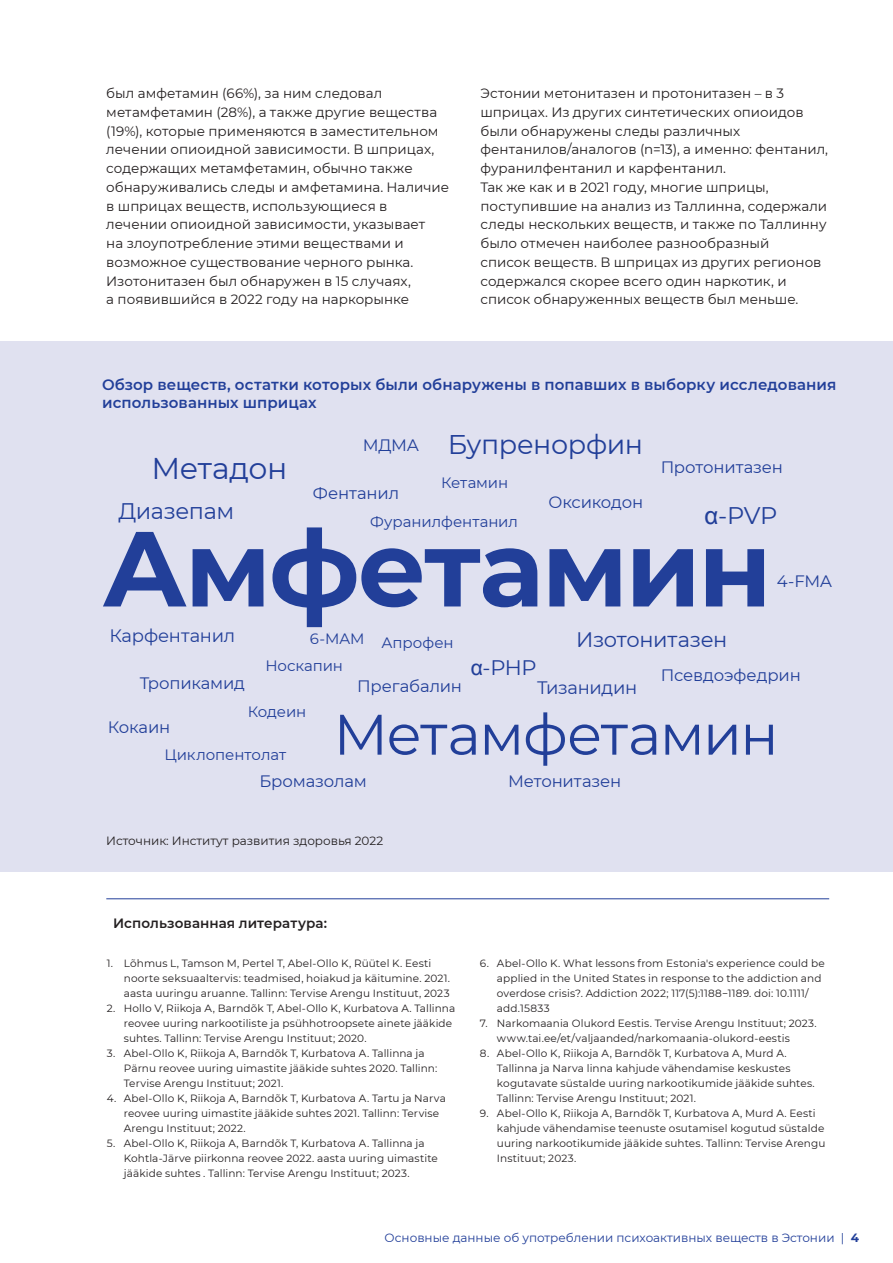
<style>
.page{position:relative;width:893px;height:1263px;background:#fff}
.page>*{position:absolute;margin:0;border:0;box-sizing:border-box;transform-origin:0 0}
.Legend_8_auto{font:700 106.5px "Montserrat";letter-spacing:-.025em;color:#223f99}
.Legend_8_auto-2{font:57px "Montserrat";letter-spacing:-.025em;color:#223f99}
.Legend_8_auto-3{font:30px "Montserrat";letter-spacing:-.02em;color:#223f99}
.Legend_8_auto-4{font:27px "Montserrat";letter-spacing:-.015em;color:#223f99}
.Legend_8_auto-5{font:24px "Montserrat";color:#223f99}
.Legend_8_auto-6{font:22.5px "Montserrat";letter-spacing:-.015em;color:#223f99}
.Legend_8_auto-7{font:21px "Montserrat";letter-spacing:-.015em;color:#223f99}
.Legend_8_auto-8{font:18px "Montserrat";letter-spacing:-.02em;color:#223f99}
.Legend_8_auto-9{font:16.5px "Montserrat";letter-spacing:-.01em;color:#223f99}
.Kasti_pealkiri_Semibold_10_12{font:600 15px/18px "Montserrat";letter-spacing:.005em;color:#223f99}
.Legend_8_auto-10{font:15px "Montserrat";letter-spacing:-.005em;color:#223f99}
.Body_regular_9_12_5{font:13.5px/18.8px "Montserrat";color:#231f20}
.Semibold_9_12_5{font:600 13.5px "Montserrat";letter-spacing:.005em;color:#231f20}
.Joonised_Regular_8_auto{font:12px "Montserrat";color:#223f99}
.Joonised_Regular_8_auto-2{font:12px "Montserrat";color:#231f20}
.t1{font:10.5px/15px "Montserrat";letter-spacing:.01em;color:#231f20}
.s1{font-family:"Arial"}
.s2{font-weight:700}
</style>
<div class="page">
<div style="left:0;top:341px;width:893px;height:531px;background:#e0e1f0"></div>
<hr style="left:106px;top:898px;width:723px;height:1px;background:#223f99">
<p class="Body_regular_9_12_5" style="left:106px;top:83px;width:344px">был амфетамин (66%), за ним следовал метамфетамин (28%), а также другие вещества (19%), которые применяются в заместительном лечении опиоидной зависимости. В шприцах, содержащих метамфетамин, обычно также обнаруживались следы и амфетамина. Наличие в шприцах веществ, использующиеся в лечении опиоидной зависимости, указывает<br>на злоупотребление этими веществами и возможное существование черного рынка.<br>Изотонитазен был обнаружен в 15 случаях,<br>а появившийся в 2022 году на наркорынке</p>
<p class="Body_regular_9_12_5" style="left:480px;top:83px;width:349px">Эстонии метонитазен и протонитазен – в 3 шприцах. Из других синтетических опиоидов были обнаружены следы различных фентанилов/аналогов (n=13), а именно: фентанил, фуранилфентанил и карфентанил.</p>
<p class="Body_regular_9_12_5" style="left:480px;top:177px;width:348px">Так же как и в 2021 году, многие шприцы, поступившие на анализ из Таллинна, содержали следы нескольких веществ, и также по Таллинну было отмечен наиболее разнообразный<br>список веществ. В шприцах из других регионов содержался скорее всего один наркотик, и список обнаруженных веществ был меньше.</p>
<p class="Kasti_pealkiri_Semibold_10_12" style="left:102px;top:375px;width:736px">Обзор веществ, остатки которых были обнаружены в попавших в выборку исследования использованных шприцах</p>
<p class="Legend_8_auto-4" style="left:448px;top:426px;width:197px">Бупренорфин</p>
<p class="Legend_8_auto-9" style="left:363px;top:434px;width:58px">МДМА</p>
<p class="Legend_8_auto-3" style="left:152px;top:447px;width:137px">Метадон</p>
<p class="Legend_8_auto-9" style="left:661px;top:455px;width:124px">Протонитазен</p>
<p class="Legend_8_auto-10" style="left:441px;top:473px;width:69px">Кетамин</p>
<p class="Legend_8_auto-9" style="left:313px;top:482px;width:88px">Фентанил</p>
<p class="Legend_8_auto-9" style="left:549px;top:491px;width:96px">Оксикодон</p>
<p class="Legend_8_auto-6" style="left:118px;top:496px;width:117px">Диазепам</p>
<p class="Legend_8_auto-5" style="left:704px;top:499px;width:75px"><span class="s1">α</span>-PVP</p>
<p class="Legend_8_auto-10" style="left:370px;top:511px;width:149px">Фуранилфентанил</p>
<p class="Legend_8_auto" style="left:102px;top:492px;width:671px">Амфетамин</p>
<p class="Legend_8_auto-9" style="left:777px;top:570px;width:57px">4-FMA</p>
<p class="Legend_8_auto-8" style="left:109px;top:623px;width:127px">Карфентанил</p>
<p class="Legend_8_auto-7" style="left:576px;top:625px;width:153px">Изотонитазен</p>
<p class="Legend_8_auto-10" style="left:310px;top:628px;width:56px">6-MAM</p>
<p class="Legend_8_auto-10" style="left:381px;top:633px;width:74px">Апрофен</p>
<p class="Legend_8_auto-10" style="left:265px;top:656px;width:79px">Носкапин</p>
<p class="Legend_8_auto-7" style="left:471px;top:653px;width:67px"><span class="s1">α</span>-PHP</p>
<p class="Legend_8_auto-9" style="left:140px;top:672px;width:107px">Тропикамид</p>
<p class="Legend_8_auto-9" style="left:357px;top:675px;width:106px">Прегабалин</p>
<p class="Legend_8_auto-8" style="left:537px;top:675px;width:101px">Тизанидин</p>
<p class="Legend_8_auto-9" style="left:661px;top:664px;width:142px">Псевдоэфедрин</p>
<p class="Legend_8_auto-9" style="left:108px;top:716px;width:64px">Кокаин</p>
<p class="Legend_8_auto-10" style="left:248px;top:702px;width:60px">Кодеин</p>
<p class="Legend_8_auto-10" style="left:165px;top:744px;width:123px">Циклопентолат</p>
<p class="Legend_8_auto-2" style="left:333px;top:695px;width:447px">Метамфетамин</p>
<p class="Legend_8_auto-9" style="left:260px;top:770px;width:109px">Бромазолам</p>
<p class="Joonised_Regular_8_auto-2" style="left:106px;top:832px;width:278px">Источник: Институт развития здоровья 2022</p>
<p class="Legend_8_auto-9" style="left:508px;top:770px;width:115px">Метонитазен</p>
<p class="Semibold_9_12_5" style="left:113px;top:914px;width:215px">Использованная литература:</p>
<p class="t1" style="left:124px;top:955px;width:328px;text-indent:-17px">1. Lõhmus L, Tamson M, Pertel T, Abel-Ollo K, Rüütel K. Eesti noorte seksuaaltervis: teadmised, hoiakud ja käitumine. 2021. aasta uuringu aruanne. Tallinn: Tervise Arengu Instituut, 2023</p>
<p class="t1" style="left:124px;top:1000px;width:333px;text-indent:-17px">2. Hollo V, Riikoja A, Barndõk T, Abel-Ollo K, Kurbatova A. Tallinna reovee uuring narkootiliste ja psühhotroopsete ainete jääkide suhtes. Tallinn: Tervise Arengu Instituut; 2020.</p>
<p class="t1" style="left:124px;top:1045px;width:315px;text-indent:-17px">3. Abel-Ollo K, Riikoja A, Barndõk T, Kurbatova A. Tallinna ja<br>Pärnu reovee uuring uimastite jääkide suhtes 2020. Tallinn:<br>Tervise Arengu Instituut; 2021.</p>
<p class="t1" style="left:124px;top:1090px;width:324px;text-indent:-17px">4. Abel-Ollo K, Riikoja A, Barndõk T, Kurbatova A. Tartu ja Narva reovee uuring uimastite jääkide suhtes 2021. Tallinn: Tervise<br>Arengu Instituut; 2022.</p>
<p class="t1" style="left:124px;top:1135px;width:316px;text-indent:-17px">5. Abel-Ollo K, Riikoja A, Barndõk T, Kurbatova A. Tallinna ja<br>Kohtla-Järve piirkonna reovee 2022. aasta uuring uimastite jääkide suhtes . Tallinn: Tervise Arengu Instituut; 2023.</p>
<p class="t1" style="left:497px;top:955px;width:329px;text-indent:-17px">6. Abel-Ollo K. What lessons from Estonia's experience could be applied in the United States in response to the addiction and overdose crisis?. Addiction 2022; 117(5):1188−1189. doi: 10.1111/ add.15833</p>
<p class="t1" style="left:497px;top:1015px;width:321px;text-indent:-17px">7. Narkomaania Olukord Eestis. Tervise Arengu Instituut; 2023. www.tai.ee/et/valjaanded/narkomaania-olukord-eestis</p>
<p class="t1" style="left:497px;top:1045px;width:319px;text-indent:-17px">8. Abel-Ollo K, Riikoja A, Barndõk T, Kurbatova A, Murd A.<br>Tallinna ja Narva linna kahjude vähendamise keskustes kogutavate süstalde uuring narkootikumide jääkide suhtes.<br>Tallinn: Tervise Arengu Instituut; 2021.</p>
<p class="t1" style="left:497px;top:1105px;width:330px;text-indent:-17px">9. Abel-Ollo K, Riikoja A, Barndõk T, Kurbatova A, Murd A. Eesti kahjude vähendamise teenuste osutamisel kogutud süstalde uuring narkootikumide jääkide suhtes. Tallinn: Tervise Arengu Instituut; 2023.</p>
<p class="Joonised_Regular_8_auto" style="left:385px;top:1229px;width:476px">Основные данные об употреблении психоактивных веществ в Эстонии | <span class="s2">4</span></p>
</div>
